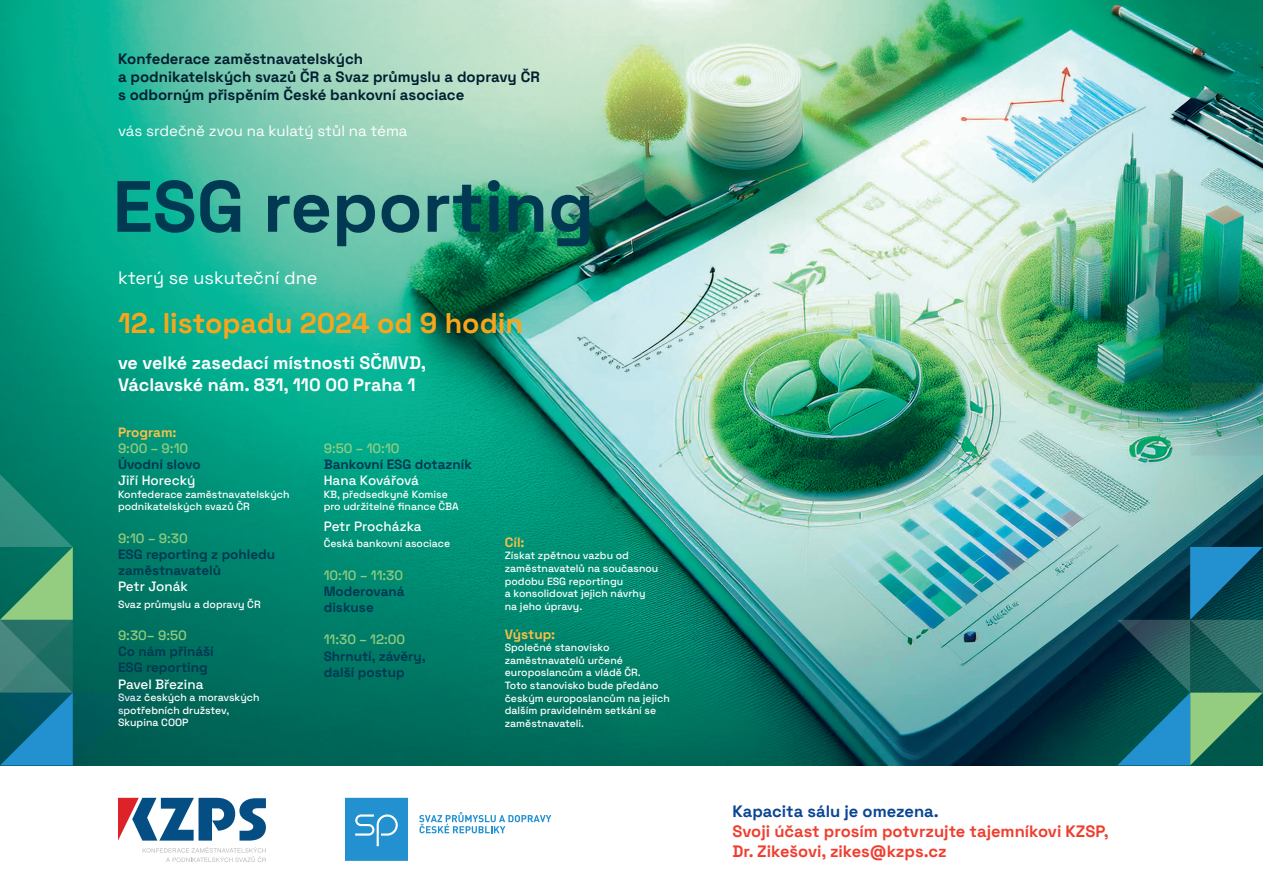
<style>
.page{position:relative;width:1263px;height:893px;background:#fff}
.page>*{position:absolute;margin:0;border:0;box-sizing:border-box;transform-origin:0 0}
.t1{font:700 72.45px "Space Grotesk";color:#013953}
.t2{font:700 28.5px "Space Grotesk";color:#f9a51b}
.t3{font:700 18px/21.6px "Space Grotesk";color:#fff}
.t4{font:18px "Space Grotesk";color:#fff}
.t5{font:700 16.5px/19.8px "Space Grotesk";color:#ef3e2e}
.t6{font:700 16.5px "Space Grotesk";color:#094594}
.t7{font:700 15px/18px "Space Grotesk";color:#001f30}
.t8{font:15px "Space Grotesk";color:#fff}
.t9{font:700 13.5px/16.2px "Space Grotesk";color:#013852}
.t10{font:500 13.5px "Space Grotesk";color:#94cd7f}
.t11{font:500 13.5px "Space Grotesk";color:#fff}
.t12{font:700 13.5px "Space Grotesk";color:#fdbf46}
.t13{font:500 10.5px/12.6px "Space Grotesk";color:#fff}
</style>
<div class="page">
<img style="left:0;top:0;width:1263px;height:765px">
<img style="left:1117px;top:310px;width:146px;height:145px">
<svg style="left:0;top:474px;width:146px;height:291px;background:#15796c"></svg>
<svg style="left:143px;top:847px;width:123px;height:15px"></svg>
<svg style="left:118px;top:798px;width:148px;height:43px"></svg>
<svg style="left:345px;top:798px;width:63px;height:63px;background:#3398d2"></svg>
<svg style="left:419px;top:812px;width:132px;height:21px"></svg>
<svg style="left:1117px;top:547px;width:146px;height:218px;background:#21676c"></svg>
<h3 class="t7" style="left:118px;top:49px;width:423px">Konfederace zaměstnavatelských<br>a podnikatelských svazů ČR a Svaz průmyslu a dopravy ČR s odborným přispěním České bankovní asociace</h3>
<h3 class="t8" style="left:118px;top:120px;width:291px">vás srdečně zvou na kulatý stůl na téma</h3>
<h1 class="t1" style="left:113px;top:150px;width:483px">ESG reporting</h1>
<h3 class="t4" style="left:118px;top:265px;width:201px">který se uskuteční dne</h3>
<h2 class="t2" style="left:118px;top:301px;width:407px">12. listopadu 2024 od 9 hodin</h2>
<h3 class="t3" style="left:118px;top:351px;width:310px">ve velké zasedací místnosti SČMVD,<br>Václavské nám. 831, 110 00 Praha 1</h3>
<p class="t12" style="left:118px;top:421px;width:60px">Program:</p>
<p class="t10" style="left:118px;top:438px;width:72px">9:00 – 9:10</p>
<p class="t9" style="left:118px;top:455px;width:84px">Úvodní slovo</p>
<p class="t11" style="left:118px;top:470px;width:79px">Jiří Horecký</p>
<p class="t13" style="left:118px;top:487px;width:173px">Konfederace zaměstnavatelských podnikatelských svazů ČR</p>
<p class="t10" style="left:118px;top:528px;width:71px">9:10 – 9:30</p>
<p class="t9" style="left:118px;top:545px;width:159px">ESG reporting z pohledu zaměstnavatelů</p>
<p class="t11" style="left:118px;top:576px;width:71px">Petr Jonák</p>
<p class="t13" style="left:118px;top:597px;width:144px">Svaz průmyslu a dopravy ČR</p>
<p class="t10" style="left:118px;top:625px;width:70px">9:30– 9:50</p>
<p class="t9" style="left:118px;top:642px;width:97px">Co nám přináší<br>ESG reporting</p>
<p class="t11" style="left:118px;top:673px;width:87px">Pavel Březina</p>
<p class="t13" style="left:118px;top:690px;width:143px">Svaz českých a moravských spotřebních družstev,<br>Skupina COOP</p>
<p class="t10" style="left:324px;top:438px;width:77px">9:50 – 10:10</p>
<p class="t9" style="left:324px;top:455px;width:150px">Bankovní ESG dotazník</p>
<p class="t11" style="left:324px;top:470px;width:97px">Hana Kovářová</p>
<p class="t13" style="left:324px;top:487px;width:137px">KB, předsedkyně Komise pro udržitelné finance ČBA</p>
<p class="t11" style="left:324px;top:516px;width:100px">Petr Procházka</p>
<p class="t13" style="left:324px;top:537px;width:128px">Česká bankovní asociace</p>
<p class="t10" style="left:324px;top:565px;width:81px">10:10 – 11:30</p>
<p class="t9" style="left:324px;top:582px;width:82px">Moderovaná diskuse</p>
<p class="t10" style="left:324px;top:629px;width:83px">11:30 – 12:00</p>
<p class="t9" style="left:324px;top:647px;width:104px">Shrnutí, závěry, další postup</p>
<p class="t12" style="left:505px;top:532px;width:21px">Cíl:</p>
<p class="t13" style="left:505px;top:549px;width:155px">Získat zpětnou vazbu od zaměstnavatelů na současnou podobu ESG reportingu<br>a konsolidovat jejich návrhy na jeho úpravy.</p>
<p class="t12" style="left:505px;top:623px;width:52px">Výstup:</p>
<p class="t13" style="left:505px;top:641px;width:167px">Společné stanovisko zaměstnavatelů určené europoslancům a vládě ČR.<br>Toto stanovisko bude předáno českým europoslancům na jejich dalším pravidelném setkání se zaměstnavateli.</p>
<h3 class="t6" style="left:732px;top:798px;width:208px">Kapacita sálu je omezena.</h3>
<h3 class="t5" style="left:732px;top:820px;width:378px">Svoji účast prosím potvrzujte tajemníkovi KZSP,<br>Dr. Zikešovi, zikes@kzps.cz</h3>
</div>
